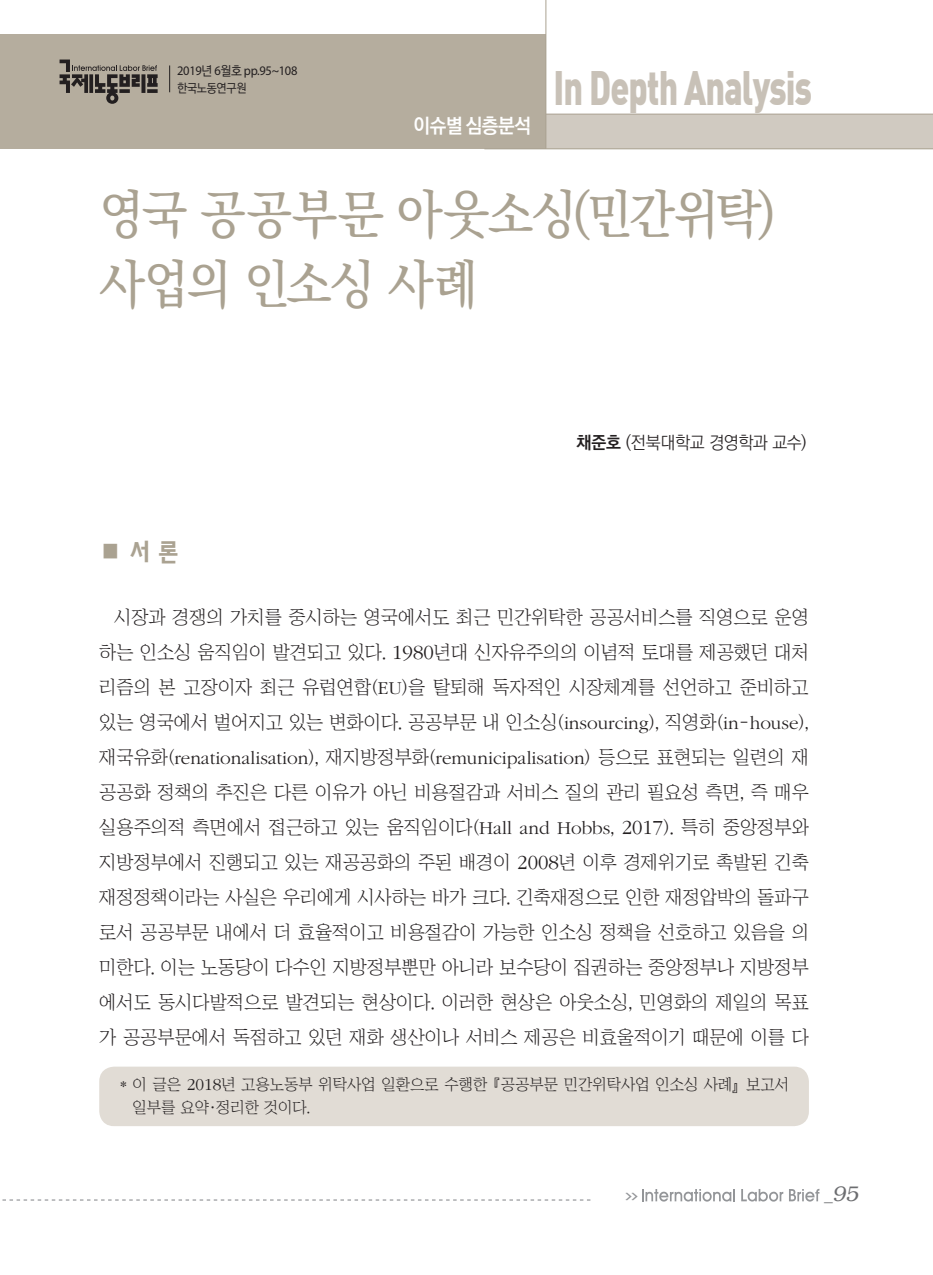
<style>
.page{position:relative;width:933px;height:1275px;background:#fff}
.page>*{position:absolute;margin:0;border:0;box-sizing:border-box;transform-origin:0 0}
.해외연구동향_제목{font:500 52.5px/70px "Ko Pub Batang";letter-spacing:-.04em;color:#aaa291;scale:.92 1}
.t1{font:47.25px "Dinbla";letter-spacing:-.025em;color:#c8c1b7;scale:.72 1}
.서론{font:24.5px "KBI Zfor SM Esgo H";color:#aaa291}
.t2{font:italic 300 21px "Bookman";color:#6c6d70}
.t3{font:700 20.12px "Ko Pub Dotum";letter-spacing:-.025em;color:#fff;scale:.95 1}
.본문{font:18.9px/35px "Chosunilbo NM";color:#231f20;text-align:justify}
.저자{font:300 17.5px "Ko Pub Dotum";letter-spacing:-.025em;color:#231f20}
.각주{font:15.75px/22.8px "Chosunilbo NM";color:#231f20}
.머리__페이지{font:13.12px "Myriad Pro";letter-spacing:-.025em;color:#231f20;scale:.95 1}
.머리__노동연구원{font:500 12.25px "Ko Pub Dotum";letter-spacing:-.025em;color:#231f20;scale:.95 1}
.t4{font:700 7.88px "Ko Pub Dotum";color:#939598;scale:2 1}
.s1{font-family:"Ko Pub Dotum";font-weight:500}
.s2{font-weight:700}
.s3{font-family:"ITC Garamond Std";font-weight:300;font-size:20.82px}
.s4{font-family:"ITC Garamond Std";font-weight:300}
.s5{font-family:"ITC Garamond Std";font-weight:300;font-size:17.32px}
.s6{font-family:"Helvetica";font-weight:400;font-style:normal;font-size:17.5px}
</style>
<div class="page">
<div style="left:484px;top:114px;width:449px;height:35px;background:#d0cac1"></div>
<hr style="left:484px;top:114px;width:449px;height:1px;background:#aaa291">
<div style="left:0;top:35px;width:546px;height:114px;background:#b5ad9e"></div>
<hr style="left:484px;top:148px;width:449px;height:1px;background:#aaa291">
<hr style="left:545px;top:0;width:1px;height:149px;background:#aaa291">
<svg style="left:2px;top:1199px;width:588px;height:1px"></svg>
<svg style="left:642px;top:1189px;width:93px;height:13px"></svg>
<svg style="left:741px;top:1189px;width:42px;height:13px"></svg>
<svg style="left:789px;top:1189px;width:30px;height:12px"></svg>
<svg style="left:169px;top:65px;width:1px;height:27px"></svg>
<svg style="left:60px;top:60px;width:98px;height:44px"></svg>
<div style="left:99px;top:1067px;width:710px;height:59px;background:#e1dcd5;border-radius:15px"></div>
<p class="머리__페이지" style="left:177px;top:62px;width:128px">2019<span class="s1">년</span> 6<span class="s1">월호</span> pp.95~108</p>
<p class="머리__노동연구원" style="left:177px;top:82px;width:74px">한국노동연구원</p>
<p class="t3" style="left:413px;top:116px;width:125px">이슈별 심층분석</p>
<h2 class="t1" style="left:553px;top:56px;width:360px">In Depth Analysis</h2>
<p class="해외연구동향_제목" style="left:99px;top:181px;width:735px">영국 공공부문 아웃소싱(민간위탁) 사업의 인소싱 사례</p>
<p class="서론" style="left:99px;top:537px;width:81px">■ 서 론</p>
<p class="저자" style="left:576px;top:433px;width:231px"><span class="s2">채준호</span> (전북대학교 경영학과 교수)</p>
<p class="본문" style="left:99px;top:599px;width:711px;text-indent:15px">시장과 경쟁의 가치를 중시하는 영국에서도 최근 민간위탁한 공공서비스를 직영으로 운영 하는 인소싱 움직임이 발견되고 있다. <span class="s3">1980</span>년대 신자유주의의 이념적 토대를 제공했던 대처 리즘의 본 고장이자 최근 유럽연합(<span class="s4">EU</span>)을 탈퇴해 독자적인 시장체계를 선언하고 준비하고 있는 영국에서 벌어지고 있는 변화이다. 공공부문 내 인소싱(<span class="s4">insourcing</span>), 직영화(<span class="s4">in</span>-<span class="s4">house</span>), 재국유화(<span class="s4">renationalisation</span>), 재지방정부화(<span class="s4">remunicipalisation</span>) 등으로 표현되는 일련의 재 공공화 정책의 추진은 다른 이유가 아닌 비용절감과 서비스 질의 관리 필요성 측면, 즉 매우 실용주의적 측면에서 접근하고 있는 움직임이다(<span class="s4">Hall and Hobbs</span>, <span class="s3">2017</span>). 특히 중앙정부와 지방정부에서 진행되고 있는 재공공화의 주된 배경이 <span class="s3">2008</span>년 이후 경제위기로 촉발된 긴축 재정정책이라는 사실은 우리에게 시사하는 바가 크다. 긴축재정으로 인한 재정압박의 돌파구 로서 공공부문 내에서 더 효율적이고 비용절감이 가능한 인소싱 정책을 선호하고 있음을 의 미한다. 이는 노동당이 다수인 지방정부뿐만 아니라 보수당이 집권하는 중앙정부나 지방정부 에서도 동시다발적으로 발견되는 현상이다. 이러한 현상은 아웃소싱, 민영화의 제일의 목표 가 공공부문에서 독점하고 있던 재화 생산이나 서비스 제공은 비효울적이기 때문에 이를 다</p>
<p class="각주" style="left:133px;top:1073px;width:658px;text-indent:-13px">* 이 글은 <span class="s5">2018</span>년 고용노동부 위탁사업 일환으로 수행한『공공부문 민간위탁사업 인소싱 사례』보고서 일부를 요약·정리한 것이다.</p>
<p class="t4" style="left:625px;top:1192px;width:8px">&gt;&gt;</p>
<p class="t2" style="left:824px;top:1182px;width:36px"><span class="s6">_</span>95</p>
</div>
